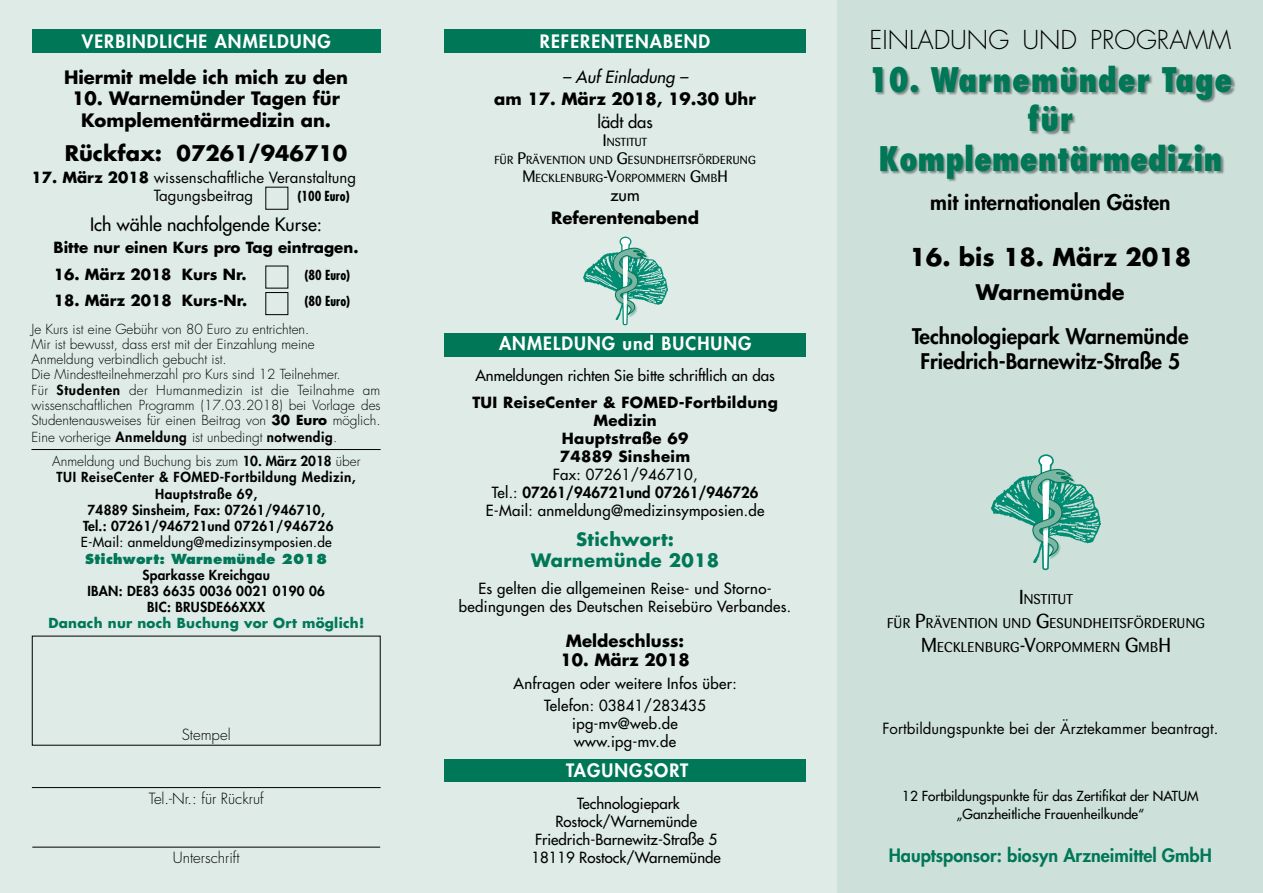
<style>
.page{position:relative;width:1263px;height:893px;background:#fff}
.page>*{position:absolute;margin:0;border:0;box-sizing:border-box;transform-origin:0 0}
.t1{font:800 condensed 33px/39.6px "Futura";color:#007757;text-align:center}
.t2{font:300 25.35px "Futura";letter-spacing:.13em;color:#000}
.t3{font:700 24px "Futura";color:#000}
.t4{font:800 21px/25.2px "Futura";color:#000;text-align:center}
.t5{font:700 21px "Futura";color:#000}
.t6{font:700 18px/21.6px "Futura";color:#000;text-align:center}
.t7{font:800 18px "Futura";letter-spacing:.06em;color:#fff}
.t8{font:800 18px "Futura";color:#007757}
.t9{font:18px "Futura";color:#000}
.t10{font:700 18px/21.6px "Futura";letter-spacing:.02em;color:#007757;text-align:center}
.t11{font:700 16.5px "Futura";color:#000}
.t12{font:italic 16.5px "Futura";color:#000}
.t13{font:16.5px "Futura";color:#000}
.t14{font:15px/18px "Futura";letter-spacing:.02em;color:#000;text-align:center}
.t15{font:15px/18px "Futura";color:#000;text-align:center}
.t16{font:15px/18px "Futura";color:#000}
.t17{font:700 15px "Futura";color:#000}
.t18{font:700 15px/18px "Futura";letter-spacing:.02em;color:#000;text-align:center}
.t19{font:300 15px "Futura";color:#000}
.t20{font:14.1px/24px "Barmeno BQ";letter-spacing:.02em;color:#000;text-align:center}
.t21{font:300 13.5px/15.3px "Futura";color:#000}
.t22{font:800 13.5px/16.2px "Futura";letter-spacing:.02em;color:#000}
.t23{font:13.5px/18px "Futura";color:#000;text-align:center}
.t24{font:13.5px "Futura";letter-spacing:.02em;color:#000}
.t25{font:800 13.5px "Futura";letter-spacing:.04em;color:#000}
.t26{font:700 13.5px "Futura";letter-spacing:.02em;color:#007757}
.t27{font:700 condensed 13.5px "Futura";color:#000}
.t28{font:800 13.5px "Futura";letter-spacing:.02em;color:#007757}
.t29{font:11.55px/18px "Barmeno BQ";letter-spacing:.02em;color:#000;text-align:center}
.s1{font-weight:700}
.s2{font-weight:800}
.s3{font-weight:300}
.s4{font-size:16.5px}
.s5{font-size:20.1px}
</style>
<div class="page">
<div style="left:0;top:0;width:846px;height:893px;background:#deebe7"></div>
<div style="left:838px;top:0;width:425px;height:893px;background:#cde1da"></div>
<img style="left:991px;top:476px;width:110px;height:68px">
<div style="left:1029px;top:469px;width:47px;height:90px;background:#007757;opacity:.4"></div>
<svg style="left:1028px;top:454px;width:46px;height:117px"></svg>
<div style="left:32px;top:30px;width:349px;height:23px;background:#007757"></div>
<div style="left:444px;top:759px;width:362px;height:22px;background:#007757"></div>
<div style="left:444px;top:30px;width:362px;height:23px;background:#007757"></div>
<div style="left:445px;top:333px;width:361px;height:23px;background:#007757"></div>
<img style="left:584px;top:253px;width:83px;height:52px">
<div style="left:613px;top:248px;width:36px;height:69px;background:#007757;opacity:.4"></div>
<svg style="left:612px;top:236px;width:35px;height:90px"></svg>
<svg style="left:623px;top:295px;width:4px;height:11px"></svg>
<div style="left:265px;top:292px;width:23px;height:23px;border:1px solid #000"></div>
<hr style="left:32px;top:847px;width:348px;height:1px;background:#000">
<hr style="left:32px;top:787px;width:349px;height:1px;background:#000">
<div style="left:874px;top:66px;width:361px;height:116px;background:#000;opacity:.4"></div>
<hr style="left:31px;top:449px;width:350px;height:1px;background:#000">
<h3 class="t7" style="left:82px;top:29px;width:247px">Verbindliche Anmeldung</h3>
<h3 class="t6" style="left:64px;top:66px;width:286px">Hiermit melde ich mich zu den</h3>
<h3 class="t6" style="left:72px;top:87px;width:269px">10. Warnemünder Tagen für<br>Komplementärmedizin an.</h3>
<h3 class="t5" style="left:65px;top:138px;width:284px">Rückfax: 07261/946710</h3>
<p class="t16" style="left:154px;top:168px;width:204px;text-indent:-122px"><span class="s1">17. März 2018</span> wissenschaftliche Veranstaltung<br>Tagungsbeitrag</p>
<p class="t27" style="left:297px;top:187px;width:54px">(100 Euro)</p>
<h3 class="t9" style="left:90px;top:213px;width:233px">Ich wähle nachfolgende Kurse:</h3>
<p class="t17" style="left:54px;top:237px;width:306px">Bitte nur einen Kurs pro Tag eintragen.</p>
<p class="t17" style="left:54px;top:264px;width:194px">16. März 2018 Kurs Nr.</p>
<p class="t27" style="left:304px;top:266px;width:47px">(80 Euro)</p>
<p class="t17" style="left:54px;top:290px;width:195px">18. März 2018 Kurs-Nr.</p>
<p class="t27" style="left:304px;top:293px;width:47px">(80 Euro)</p>
<p class="t21" style="left:31px;top:322px;width:351px">Je Kurs ist eine Gebühr von 80 Euro zu entrichten.<br>Mir ist bewusst, dass erst mit der Einzahlung meine Anmeldung verbindlich gebucht ist.<br>Die Mindestteilnehmerzahl pro Kurs sind 12 Teilnehmer.<br>Für <span class="s2">Studenten</span> der Humanmedizin ist die Teilnahme am wissenschaftlichen Programm (17.03.2018) bei Vorlage des Studentenausweises für einen Beitrag von <span class="s1">30 Euro</span> möglich.<br>Eine vorherige <span class="s2">Anmeldung</span> ist unbedingt <span class="s2">notwendig</span>.</p>
<p class="t22" style="left:57px;top:453px;width:305px;text-indent:-5px"><span class="s3">Anmeldung und Buchung bis zum</span> 10. März 2018 <span class="s3">über<br></span>TUI ReiseCenter &amp; FOMED</p>
<p class="t25" style="left:220px;top:468px;width:138px">-Fortbildung Medizin,</p>
<p class="t25" style="left:155px;top:485px;width:104px">Hauptstraße 69,</p>
<p class="t22" style="left:88px;top:502px;width:239px">74889 Sinsheim, Fax: 07261/946710,</p>
<p class="t22" style="left:83px;top:518px;width:252px">Tel.: 07261/946721und 07261/946726</p>
<p class="t24" style="left:81px;top:533px;width:252px">E-Mail: anmeldung@medizinsymposien.de</p>
<p class="t28" style="left:85px;top:550px;width:244px">Stichwort: Warnemünde 2018</p>
<p class="t22" style="left:142px;top:566px;width:129px">Sparkasse Kreichgau</p>
<p class="t22" style="left:87px;top:583px;width:239px">IBAN: DE 83 6635 0036 0021 0190 06</p>
<p class="t22" style="left:147px;top:599px;width:37px">BIC : BRUSDE</p>
<p class="t22" style="left:223px;top:599px;width:43px">66XXX</p>
<p class="t26" style="left:48px;top:614px;width:317px">Danach nur noch Buchung vor Ort möglich!</p>
<p class="t19" style="left:182px;top:724px;width:50px">Stempel</p>
<h3 class="t7" style="left:540px;top:29px;width:172px">Referentenabend</h3>
<p class="t12" style="left:563px;top:66px;width:127px">– Auf Einladung –</p>
<p class="t11" style="left:494px;top:87px;width:263px">am 17. März 2018, 19.30 Uhr</p>
<p class="t13" style="left:597px;top:111px;width:57px">lädt das</p>
<p class="t29" style="left:494px;top:133px;width:262px"><span class="s4">I</span>NSTITUT<br>FÜR <span class="s4">P</span>RÄVENTION UND <span class="s4">G</span>ESUNDHEITSFÖRDERUNG<br><span class="s4">M</span>ECKLENBURG<span class="s4">-V</span>ORPOMM ERN <span class="s4">G</span>MB<span class="s4">H</span></p>
<p class="t13" style="left:610px;top:184px;width:31px">zum</p>
<p class="t11" style="left:551px;top:206px;width:149px">Referentenabend</p>
<h3 class="t7" style="left:499px;top:332px;width:251px">Anmeldung und Buchung</h3>
<p class="t15" style="left:475px;top:366px;width:301px">Anmeldungen richten Sie bitte schriftlich an das</p>
<p class="t18" style="left:472px;top:393px;width:307px">TUI ReiseCenter &amp; FOMED-Fortbildung<br>Medizin<br>Hauptstraße 69<br>74889 Sinsheim</p>
<p class="t14" style="left:486px;top:465px;width:280px">Fax: 07261/946710,<br>Tel.: <span class="s2">07261/946721und 07261/946726<br></span>E-Mail: anmeldung@medizinsymposien.de</p>
<h3 class="t10" style="left:531px;top:528px;width:190px">Stichwort:<br>Warnemünde 2018</h3>
<p class="t14" style="left:459px;top:579px;width:334px">Es gelten die allgemeinen Reise- und Storno&shy;bedingungen des Deutschen Reisebüro Verbandes.</p>
<p class="t11" style="left:566px;top:629px;width:120px">Meldeschluss:</p>
<p class="t11" style="left:560px;top:649px;width:131px">10. März 2018</p>
<p class="t14" style="left:513px;top:672px;width:225px;line-height:22.2px">Anfragen oder weitere Infos über:<br>Telefon: 03841/283435</p>
<p class="t14" style="left:572px;top:714px;width:107px;text-align:left">ipg-mv@web.de www.ipg-mv.de</p>
<h3 class="t7" style="left:566px;top:759px;width:120px">Tagungsort</h3>
<h2 class="t2" style="left:870px;top:24px;width:67px">Einladung</h2>
<h2 class="t2" style="left:1022px;top:24px;width:19px">und</h2>
<h2 class="t2" style="left:1090px;top:24px;width:66px">Programm</h2>
<h1 class="t1" style="left:868px;top:59px;width:366px">10. Warnemünder Tage für<br>Komplementärmedizin</h1>
<h3 class="t4" style="left:930px;top:189px;width:242px">mit internationalen Gästen</h3>
<h3 class="t3" style="left:909px;top:241px;width:283px">16. bis 18. März 2018</h3>
<h3 class="t5" style="left:976px;top:277px;width:150px">Warnemünde</h3>
<h3 class="t4" style="left:912px;top:323px;width:278px">Technologiepark Warnemünde<br>Friedrich-Barnewitz-Straße 5</h3>
<p class="t20" style="left:887px;top:587px;width:318px"><span class="s5">I</span>NSTITUT<br>FÜR <span class="s5">P</span>RÄVENTION UND <span class="s5">G</span>ESUNDHEITSFÖRDERUNG<br><span class="s5">M</span>ECKLENBURG<span class="s5">-V</span>ORPOMM ERN <span class="s5">G</span>MB<span class="s5">H</span></p>
<p class="t16" style="left:882px;top:719px;width:337px">Fortbildungspunkte bei der Ärztekammer beantragt.</p>
<p class="t23" style="left:902px;top:787px;width:297px">12 Fortbildungspunkte für das Zertifikat der Natum „Ganzheitliche Frauenheilkunde“</p>
<p class="t19" style="left:149px;top:788px;width:116px">Tel.-Nr.: für Rückruf</p>
<p class="t15" style="left:531px;top:795px;width:191px">Technologiepark<br>Rostock/Warnemünde<br>Friedrich-Barnewitz-Straße 5<br>18119 Rostock/Warnemünde</p>
<p class="t19" style="left:173px;top:848px;width:68px">Unterschrift</p>
<h3 class="t8" style="left:889px;top:844px;width:325px">Hauptsponsor: biosyn Arzneimittel GmbH</h3>
</div>
